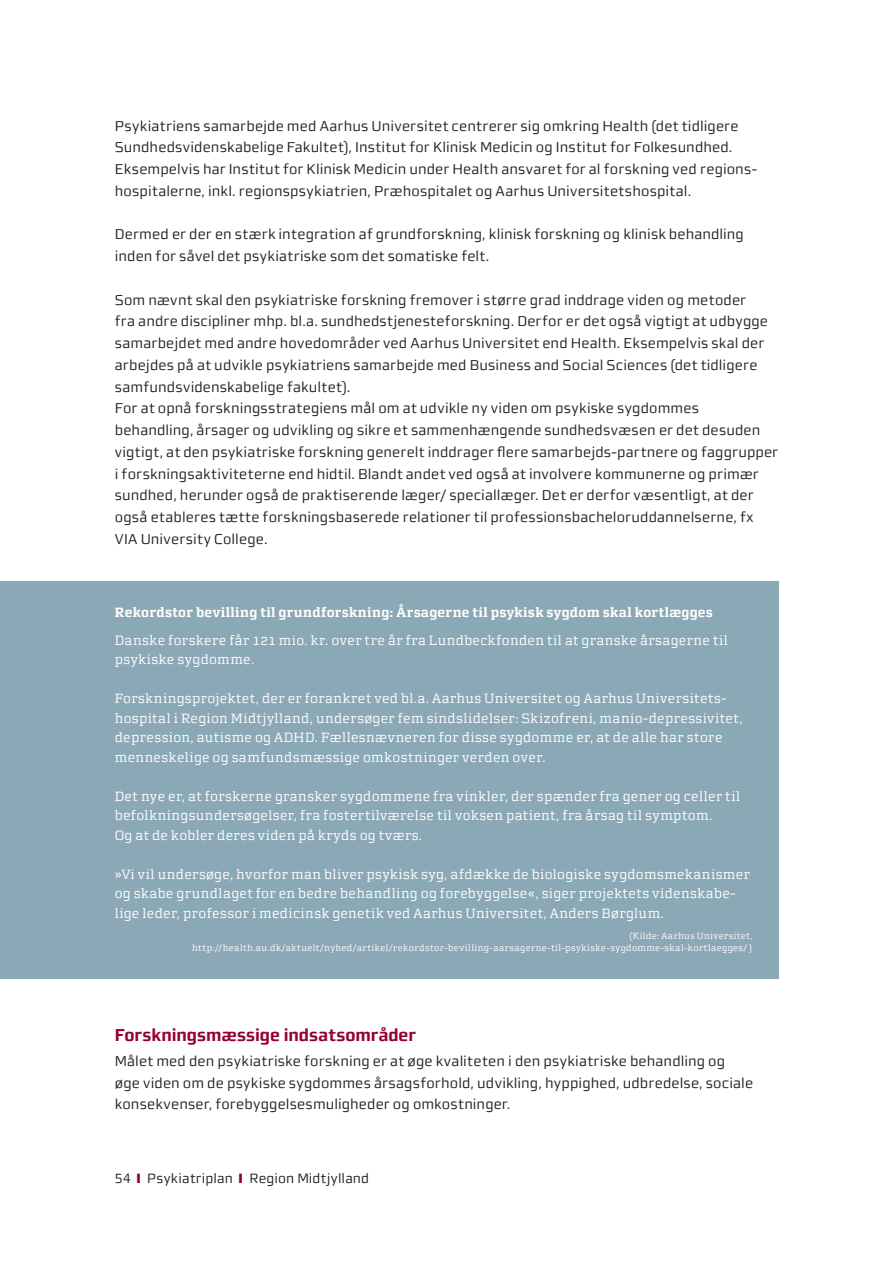
<style>
.page{position:relative;width:893px;height:1263px;background:#fff}
.page>*{position:absolute;margin:0;border:0;box-sizing:border-box;transform-origin:0 0}
.t1{font:700 17.25px "midtsans";letter-spacing:-.005em;color:#940130}
.t2{font:14.25px/21.8px "midtsans";letter-spacing:.01em;color:#231f20}
.t3{font:13.5px/19.5px "Morgan Avec Office";letter-spacing:.03em;color:#fff}
.t4{font:700 13.5px "Morgan Avec Office";letter-spacing:.03em;color:#fff}
.t5{font:13.5px "midtsans";letter-spacing:.015em;color:#231f20}
.t6{font:9px/12px "Morgan Avec Office";letter-spacing:.05em;color:#fff;text-align:right}
.s1{color:#940130}
</style>
<div class="page">
<div style="left:0;top:581px;width:778px;height:397px;background:#8ba8b6"></div>
<p class="t2" style="left:115px;top:115px;width:644px">Psykiatriens samarbejde med Aarhus Universitet centrerer sig omkring Health (det tidligere Sundhedsvidenskabelige Fakultet), Institut for Klinisk Medicin og Institut for Folkesundhed.<br>Eksempelvis har Institut for Klinisk Medicin under Health ansvaret for al forskning ved regions&shy;hospitalerne, inkl. regionspsykiatrien, Præhospitalet og Aarhus Universitetshospital.</p>
<p class="t2" style="left:115px;top:223px;width:631px">Dermed er der en stærk integration af grundforskning, klinisk forskning og klinisk behandling inden for såvel det psykiatriske som det somatiske felt.</p>
<p class="t2" style="left:115px;top:289px;width:665px">Som nævnt skal den psykiatriske forskning fremover i større grad inddrage viden og metoder<br>fra andre discipliner mhp. bl.a. sundhedstjenesteforskning. Derfor er det også vigtigt at udbygge samarbejdet med andre hovedområder ved Aarhus Universitet end Health. Eksempelvis skal der arbejdes på at udvikle psykiatriens samarbejde med Business and Social Sciences (det tidligere samfundsvidenskabelige fakultet).<br>For at opnå forskningsstrategiens mål om at udvikle ny viden om psykiske sygdommes behandling, årsager og udvikling og sikre et sammenhængende sundhedsvæsen er det desuden vigtigt, at den psykiatriske forskning generelt inddrager flere samarbejds-partnere og faggrupper i forskningsaktiviteterne end hidtil. Blandt andet ved også at involvere kommunerne og primær sundhed, herunder også de praktiserende læger/ speciallæger. Det er derfor væsentligt, at der også etableres tætte forskningsbaserede relationer til professionsbacheloruddannelserne, fx VIA University College.</p>
<p class="t4" style="left:115px;top:604px;width:599px">Rekordstor bevilling til grundforskning: Årsagerne til psykisk sygdom skal kortlægges</p>
<p class="t3" style="left:115px;top:630px;width:615px">Danske forskere får 121 mio. kr. over tre år fra Lundbeckfonden til at granske årsagerne til psykiske sygdomme.</p>
<p class="t3" style="left:115px;top:689px;width:629px">Forskningsprojektet, der er forankret ved bl.a. Aarhus Universitet og Aarhus Universitets&shy;hospital i Region Midtjylland, undersøger fem sindslidelser: Skizofreni, manio-depressivitet, depression, autisme og ADHD. Fællesnævneren for disse sygdomme er, at de alle har store menneskelige og samfundsmæssige omkostninger verden over.</p>
<p class="t3" style="left:115px;top:786px;width:627px">Det nye er, at forskerne gransker sygdommene fra vinkler, der spænder fra gener og celler til befolkningsundersøgelser, fra fostertilværelse til voksen patient, fra årsag til symptom.<br>Og at de kobler deres viden på kryds og tværs.</p>
<p class="t3" style="left:115px;top:864px;width:637px">»Vi vil undersøge, hvorfor man bliver psykisk syg, afdække de biologiske sygdomsmekanismer og skabe grundlaget for en bedre behandling og forebyggelse«, siger projektets videnskabe&shy;lige leder, professor i medicinsk genetik ved Aarhus Universitet, Anders Børglum.</p>
<p class="t6" style="left:192px;top:929px;width:562px">(Kilde: Aarhus Universitet, http://health.au.dk/aktuelt/nyhed/artikel/rekordstor-bevilling-aarsagerne-til-psykiske-sygdomme-skal-kortlaegges/ )</p>
<p class="t1" style="left:115px;top:1025px;width:303px">Forskningsmæssige indsatsområder</p>
<p class="t2" style="left:115px;top:1050px;width:640px">Målet med den psykiatriske forskning er at øge kvaliteten i den psykiatriske behandling og øge viden om de psykiske sygdommes årsagsforhold, udvikling, hyppighed, udbredelse, sociale konsekvenser, forebyggelsesmuligheder og omkostninger.</p>
<p class="t5" style="left:115px;top:1170px;width:256px">54 <span class="s1">❙</span> Psykiatriplan <span class="s1">❙</span> Region Midtjylland</p>
</div>
